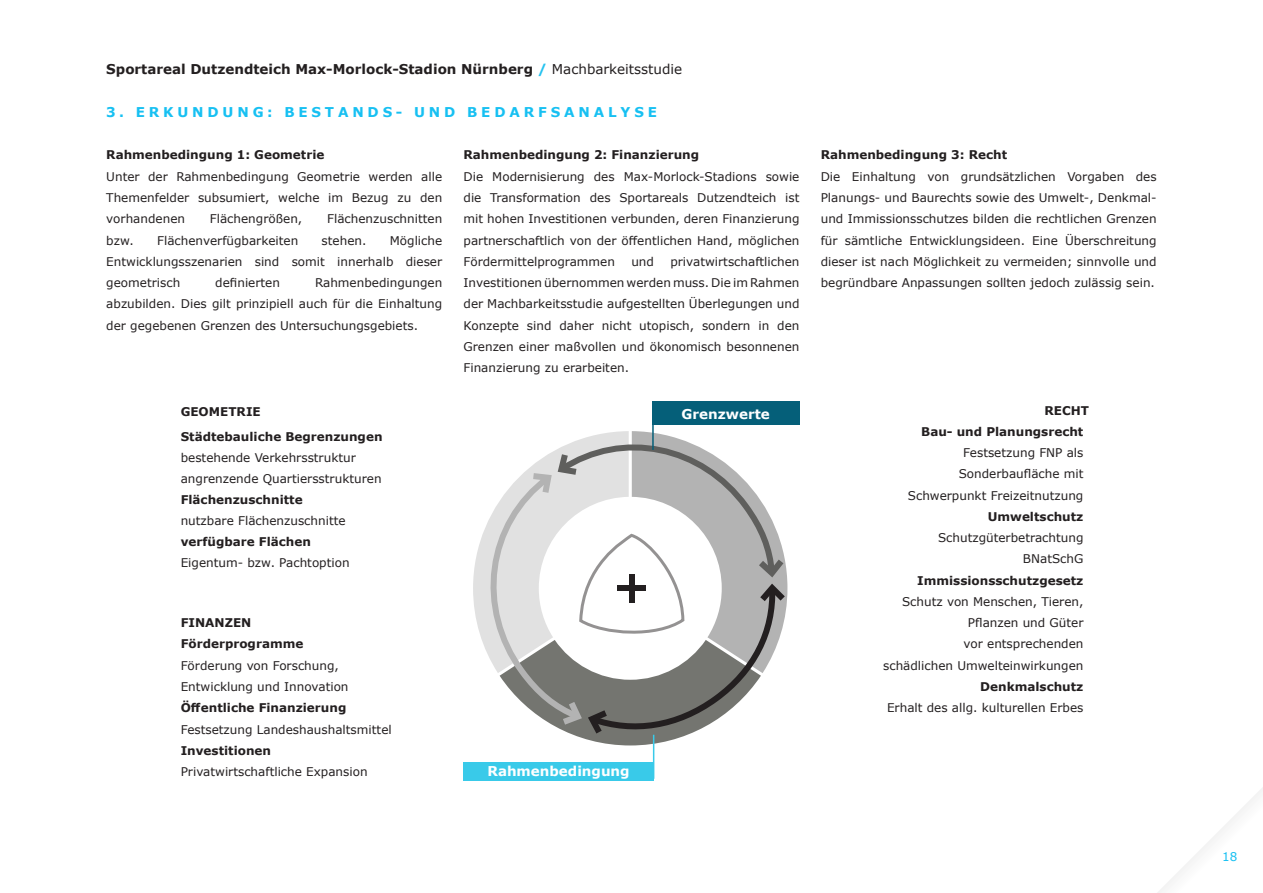
<style>
.page{position:relative;width:1263px;height:893px;background:#fff}
.page>*{position:absolute;margin:0;border:0;box-sizing:border-box;transform-origin:0 0}
.t1{font:700 13.5px "Verdana";color:#231f20}
.t2{font:700 13.5px "Verdana";letter-spacing:.285em;color:#17c0f2}
.t3{font:700 13.5px "Verdana";color:#fff}
.t4{font:12px/21.3px "Verdana";color:#231f20;text-align:justify}
.t5{font:700 12px/21.3px "Verdana";color:#231f20}
.t6{font:12px "Verdana";color:#17c0f2}
.s1{color:#25c2ef}
.s2{font-weight:400}
</style>
<div class="page">
<svg style="left:1158px;top:788px;width:105px;height:105px"></svg>
<svg style="left:473px;top:431px;width:315px;height:314px"></svg>
<div style="left:618px;top:586px;width:28px;height:5px;background:#231f20"></div>
<div style="left:629px;top:574px;width:5px;height:28px;background:#231f20"></div>
<div style="left:652px;top:401px;width:147px;height:24px;background:#055f79"></div>
<div style="left:463px;top:762px;width:191px;height:18px;background:#39cae9"></div>
<hr style="left:652px;top:401px;width:2px;height:49px;background:#055f79">
<hr style="left:653px;top:735px;width:1px;height:44px;background:#39cae9">
<p class="t1" style="left:106px;top:64px;width:577px">Sportareal Dutzendteich Max-Morlock-Stadion Nürnberg <span class="s1">/</span> <span class="s2">Machbarkeitsstudie</span></p>
<p class="t2" style="left:106px;top:104px;width:552px">3. ERKUNDUNG: BESTANDS- UND BEDARFSANALYSE</p>
<p class="t5" style="left:106px;top:145px;width:220px">Rahmenbedingung 1: Geometrie</p>
<p class="t4" style="left:106px;top:167px;width:337px">Unter der Rahmenbedingung Geometrie werden alle Themenfelder subsumiert, welche im Bezug zu den vorhandenen</p>
<p class="t4" style="left:210px;top:209px;width:94px">Flächengrößen,</p>
<p class="t4" style="left:327px;top:209px;width:117px">Flächenzuschnitten</p>
<p class="t4" style="left:106px;top:230px;width:29px">bzw.</p>
<p class="t4" style="left:157px;top:230px;width:143px">Flächenverfügbarkeiten</p>
<p class="t4" style="left:322px;top:230px;width:46px">stehen.</p>
<p class="t4" style="left:106px;top:230px;width:337px;text-indent:283px">Mögliche Entwicklungsszenarien sind somit innerhalb dieser geometrisch</p>
<p class="t4" style="left:215px;top:272px;width:66px">de昀椀nierten</p>
<p class="t4" style="left:106px;top:272px;width:337px;text-indent:209px">Rahmenbedingungen abzubilden. Dies gilt prinzipiell auch für die Einhaltung der gegebenen Grenzen des Untersuchungsgebiets.</p>
<p class="t5" style="left:463px;top:145px;width:237px">Rahmenbedingung 2: Finanzierung</p>
<p class="t4" style="left:463px;top:167px;width:337px">Die Modernisierung des Max-Morlock-Stadions sowie die Transformation des Sportareals Dutzendteich ist mit hohen Investitionen verbunden, deren Finanzierung partnerschaftlich von der ö昀昀entlichen Hand, möglichen Fördermittelprogrammen</p>
<p class="t4" style="left:463px;top:252px;width:337px;text-indent:207px">privatwirtschaftlichen Investitionen übernommen werden muss. Die im Rahmen der Machbarkeitsstudie aufgestellten Überlegungen und Konzepte sind daher nicht utopisch, sondern in den Grenzen einer maßvollen und ökonomisch besonnenen Finanzierung zu erarbeiten.</p>
<p class="t4" style="left:631px;top:252px;width:24px">und</p>
<p class="t5" style="left:821px;top:145px;width:188px">Rahmenbedingung 3: Recht</p>
<p class="t4" style="left:821px;top:167px;width:337px">Die Einhaltung von grundsätzlichen Vorgaben des Planungs- und Baurechts sowie des Umwelt-, Denkmal&shy;und Immissionsschutzes bilden die rechtlichen Grenzen für sämtliche Entwicklungsideen. Eine Überschreitung dieser ist nach Möglichkeit zu vermeiden; sinnvolle und begründbare Anpassungen sollten jedoch zulässig sein.</p>
<p class="t5" style="left:181px;top:402px;width:82px">GEOMETRIE</p>
<p class="t5" style="left:1044px;top:401px;width:46px">RECHT</p>
<p class="t5" style="left:181px;top:427px;width:203px">Städtebauliche Begrenzungen</p>
<p class="t4" style="left:181px;top:448px;width:202px">bestehende Verkehrsstruktur angrenzende Quartiersstrukturen</p>
<p class="t5" style="left:181px;top:490px;width:124px">Flächenzuschnitte</p>
<p class="t4" style="left:181px;top:511px;width:166px">nutzbare Flächenzuschnitte</p>
<p class="t5" style="left:181px;top:532px;width:132px">verfügbare Flächen</p>
<p class="t4" style="left:181px;top:553px;width:170px">Eigentum- bzw. Pachtoption</p>
<p class="t3" style="left:682px;top:408px;width:90px">Grenzwerte</p>
<p class="t5" style="left:921px;top:422px;width:164px">Bau- und Planungsrecht</p>
<p class="t4" style="left:908px;top:443px;width:177px;text-align:right">Festsetzung FNP als<br>Sonderbau昀氀äche mit<br>Schwerpunkt Freizeitnutzung</p>
<p class="t5" style="left:988px;top:507px;width:97px">Umweltschutz</p>
<p class="t4" style="left:938px;top:528px;width:147px;text-align:right">Schutzgüterbetrachtung<br>BNatSchG</p>
<p class="t5" style="left:917px;top:571px;width:168px">Immissionsschutzgesetz</p>
<p class="t4" style="left:883px;top:592px;width:202px;text-align:right">Schutz von Menschen, Tieren,<br>P昀氀anzen und Güter<br>vor entsprechenden<br>schädlichen Umwelteinwirkungen</p>
<p class="t5" style="left:980px;top:677px;width:105px">Denkmalschutz</p>
<p class="t4" style="left:887px;top:698px;width:198px">Erhalt des allg. kulturellen Erbes</p>
<p class="t5" style="left:181px;top:613px;width:124px">FINANZEN<br>Förderprogramme</p>
<p class="t4" style="left:181px;top:656px;width:169px">Förderung von Forschung,<br>Entwicklung und Innovation</p>
<p class="t5" style="left:181px;top:697px;width:167px">Ö昀昀entliche Finanzierung</p>
<p class="t4" style="left:181px;top:719px;width:213px">Festsetzung Landeshaushaltsmittel</p>
<p class="t5" style="left:181px;top:741px;width:92px">Investitionen</p>
<p class="t4" style="left:181px;top:762px;width:188px">Privatwirtschaftliche Expansion</p>
<p class="t3" style="left:487px;top:766px;width:144px">Rahmenbedingung</p>
<p class="t6" style="left:1222px;top:852px;width:17px">18</p>
</div>
